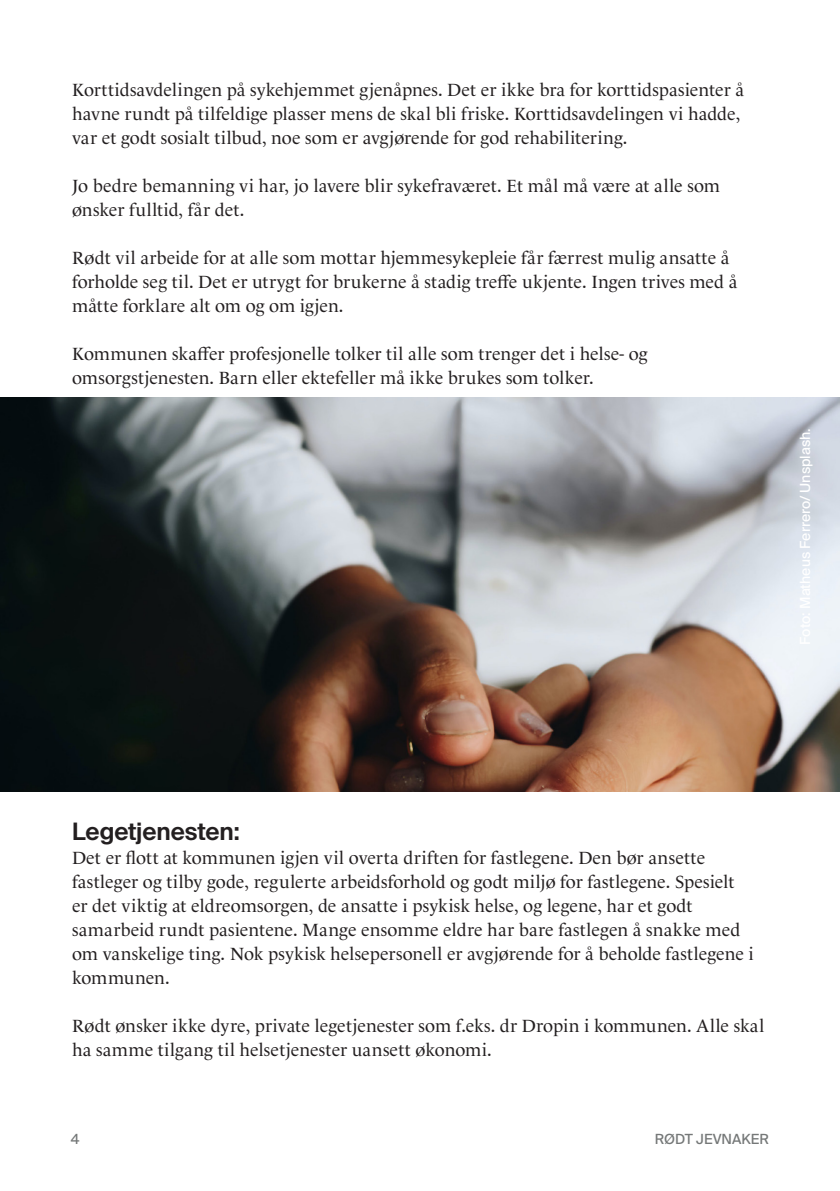
<style>
.page{position:relative;width:840px;height:1191px;background:#fff}
.page>*{position:absolute;margin:0;border:0;box-sizing:border-box;transform-origin:0 0}
.Underoverskrift{font:600 24px "Suisse Intl";letter-spacing:-.005em;color:#231f20}
.Brødtekst{font:18px/24px "Le Monde Livre Std";color:#231f20}
.t1{font:14px "Suisse Intl";color:#fff}
.t2{font:14px "Suisse Intl";color:#757878}
</style>
<div class="page">
<img style="left:0;top:397px;width:839px;height:394px">
<p class="Brødtekst" style="left:72px;top:78px;width:673px">Korttidsavdelingen på sykehjemmet gjenåpnes. Det er ikke bra for korttidspasienter å havne rundt på tilfeldige plasser mens de skal bli friske. Korttidsavdelingen vi hadde, var et godt sosialt tilbud, noe som er avgjørende for god rehabilitering.</p>
<p class="Brødtekst" style="left:72px;top:174px;width:649px">Jo bedre bemanning vi har, jo lavere blir sykefraværet. Et mål må være at alle som ønsker fulltid, får det.</p>
<p class="Brødtekst" style="left:72px;top:246px;width:666px">Rødt vil arbeide for at alle som mottar hjemmesykepleie får færrest mulig ansatte å forholde seg til. Det er utrygt for brukerne å stadig treffe ukjente. Ingen trives med å måtte forklare alt om og om igjen.</p>
<p class="Brødtekst" style="left:72px;top:342px;width:576px">Kommunen skaffer profesjonelle tolker til alle som trenger det i helse- og omsorgstjenesten. Barn eller ektefeller må ikke brukes som tolker.</p>
<p class="t1" style="left:796px;top:645px;width:218px;rotate:-90deg">Foto: Matheus Ferrero/ Unsplash.</p>
<p class="Underoverskrift" style="left:72px;top:818px;width:169px">Legetjenesten:</p>
<p class="Brødtekst" style="left:72px;top:846px;width:683px">Det er flott at kommunen igjen vil overta driften for fastlegene. Den bør ansette fastleger og tilby gode, regulerte arbeidsforhold og godt miljø for fastlegene. Spesielt er det viktig at eldreomsorgen, de ansatte i psykisk helse, og legene, har et godt samarbeid rundt pasientene. Mange ensomme eldre har bare fastlegen å snakke med om vanskelige ting. Nok psykisk helsepersonell er avgjørende for å beholde fastlegene i kommunen.</p>
<p class="Brødtekst" style="left:72px;top:1014px;width:693px">Rødt ønsker ikke dyre, private legetjenester som f.eks. dr Dropin i kommunen. Alle skal ha samme tilgang til helsetjenester uansett økonomi.</p>
<p class="t2" style="left:71px;top:1130px;width:10px">4</p>
<p class="t2" style="left:654px;top:1130px;width:116px">RØDT JEVNAKER</p>
</div>
